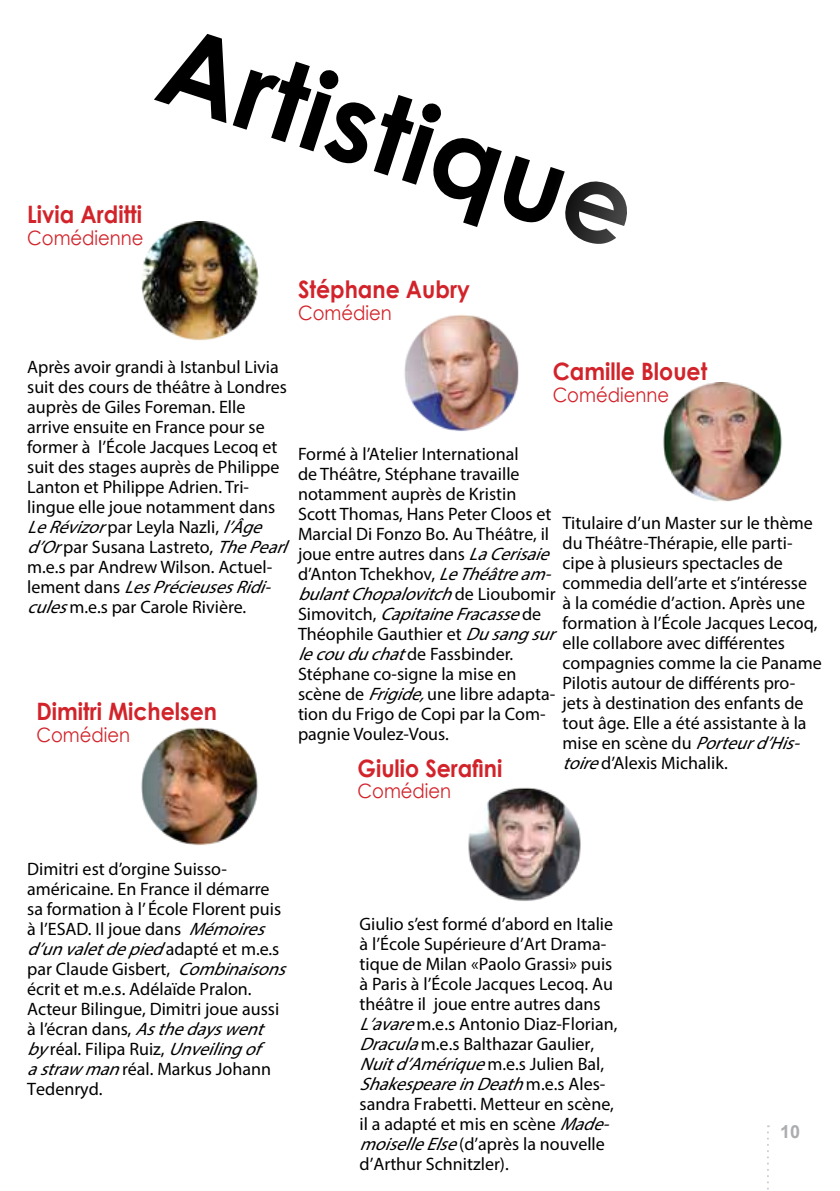
<style>
.page{position:relative;width:840px;height:1191px;background:#fff}
.page>*{position:absolute;margin:0;border:0;box-sizing:border-box;transform-origin:0 0}
.t1{font:700 110px "Century Gothic";color:#000}
.t2{font:700 24px "Century Gothic";color:#d2232a;scale:.92 1}
.t3{font:19.8px "Century Gothic";color:#d2232a;scale:.91 1}
.t4{font:18px/20px "Myriad Pro";color:#000}
.t5{font:700 18px "Arial";color:#abadaf}
.s1{font-style:italic}
</style>
<div class="page">
<img style="left:141px;top:222px;width:118px;height:119px">
<img style="left:404px;top:314px;width:115px;height:117px">
<img style="left:663px;top:382px;width:119px;height:120px">
<img style="left:141px;top:727px;width:117px;height:118px">
<img style="left:468px;top:787px;width:113px;height:114px">
<svg style="left:767px;top:1125px;width:1px;height:65px"></svg>
<h2 class="t2" style="left:27px;top:196px;width:126px">Livia Arditti</h2>
<p class="t3" style="left:27px;top:223px;width:129px">Comédienne</p>
<h1 class="t1" style="left:189px;top:-19px;width:494px;rotate:18deg">Artistique</h1>
<h2 class="t2" style="left:298px;top:271px;width:188px">Stéphane Aubry</h2>
<p class="t3" style="left:298px;top:299px;width:104px">Comédien</p>
<p class="t4" style="left:27px;top:357px;width:269px">Après avoir grandi à Istanbul Livia suit des cours de théâtre à Londres auprès de Giles Foreman. Elle<br>arrive ensuite en France pour se former à l’École Jacques Lecoq et suit des stages auprès de Philippe<br>Lanton et Philippe Adrien. Tri&shy;lingue elle joue notamment dans<br><span class="s1">LeRévizor</span>pa r Ley l a N a z l i , <span class="s1">l’Âge d’Or</span>par Susana Lastreto, <span class="s1">ThePearl </span>m.e.s par Andrew Wilson. Actuel-<br>l e m e n t d a n s <span class="s1">LesPrécieusesRidi&shy;cules</span>m.e.s par Carole Rivière.</p>
<h2 class="t2" style="left:552px;top:353px;width:169px">Camille Blouet</h2>
<p class="t3" style="left:552px;top:381px;width:129px">Comédienne</p>
<p class="t4" style="left:298px;top:444px;width:266px">Formé à l’Atelier International<br>de Théâtre, Stéphane travaille notamment auprès de Kristin<br>Scott Thomas, Hans Peter Cloos et<br>Marcial Di Fonzo Bo. Au Théâtre, il joue entre autres dans <span class="s1">LaCerisaie </span>d’Anton Tchekhov, <span class="s1">LeThéâtream&shy;bulantChopalovitch</span>d e L i o u b o m i r<br>S i m o v i t c h , <span class="s1">CapitaineFracasse</span>d e<br>Théophile Gauthier et <span class="s1">Dusangsur lecouduchat</span>de Fassbinder.<br>Stéphane co-signe la mise en scène de <span class="s1">Frigide,</span>une libre adapta&shy;tion du Frigo de Copi par la Com&shy;pagnie Voulez-Vous.</p>
<p class="t4" style="left:562px;top:513px;width:260px">Titulaire d’un Master sur le thème du Théâtre-Thérapie, elle parti&shy;cipe à plusieurs spectacles de commedia dell’arte et s’intéresse<br>à la comédie d’action. Après une formation à l’École Jacques Lecoq, elle collabore avec différentes compagnies comme la cie Paname<br>Pilotis autour de différents pro&shy;jets à destination des enfants de tout âge. Elle a été assistante à la m i s e e n s c è n e d u <span class="s1">Porteurd’His&shy;toire</span>d’Alexis Michalik.</p>
<h2 class="t2" style="left:36px;top:693px;width:198px">Dimitri Michelsen</h2>
<p class="t3" style="left:36px;top:721px;width:104px">Comédien</p>
<h2 class="t2" style="left:357px;top:749px;width:159px">Giulio Serafini</h2>
<p class="t3" style="left:357px;top:777px;width:104px">Comédien</p>
<p class="t4" style="left:27px;top:858px;width:267px">Dimitri est d’orgine Suisso&shy;américaine. En France il démarre<br>sa formation à l’ École Florent puis à l’ESAD. Il joue dans <span class="s1">Mémoires d’unvaletdepied</span>a d a p t é e t m . e . s par Claude Gisbert, <span class="s1">Combinaisons </span>écrit et m.e.s. Adélaïde Pralon.<br>Acteur Bilingue, Dimitri joue aussi<br>à l’écran dans, <span class="s1">Asthedayswent by</span>réal. Filipa Ruiz, <span class="s1">Unveilingof astrawman</span>réal. Markus Johann<br>Tedenryd.</p>
<p class="t4" style="left:359px;top:913px;width:259px">Giulio s’est formé d’abord en Italie à l’École Supérieure d’Art Drama&shy;tique de Milan «Paolo Grassi» puis à Paris à l’École Jacques Lecoq. Au théâtre il joue entre autres dans <span class="s1">L’avare</span>m.e.s Antonio Diaz-Florian, <span class="s1">Dracula</span>m.e.s Balthazar Gaulier, <span class="s1">Nuitd’Amérique</span>m . e . s J u l i e n B a l , <span class="s1">ShakespeareinDeath</span> m . e . s A l e s - sandra Frabetti. Metteur en scène, il a adapté et mis en scène <span class="s1">Made&shy;moiselleElse</span>(d’après la nouvelle d’Arthur Schnitzler).</p>
<p class="t5" style="left:779px;top:1120px;width:22px">10</p>
</div>
